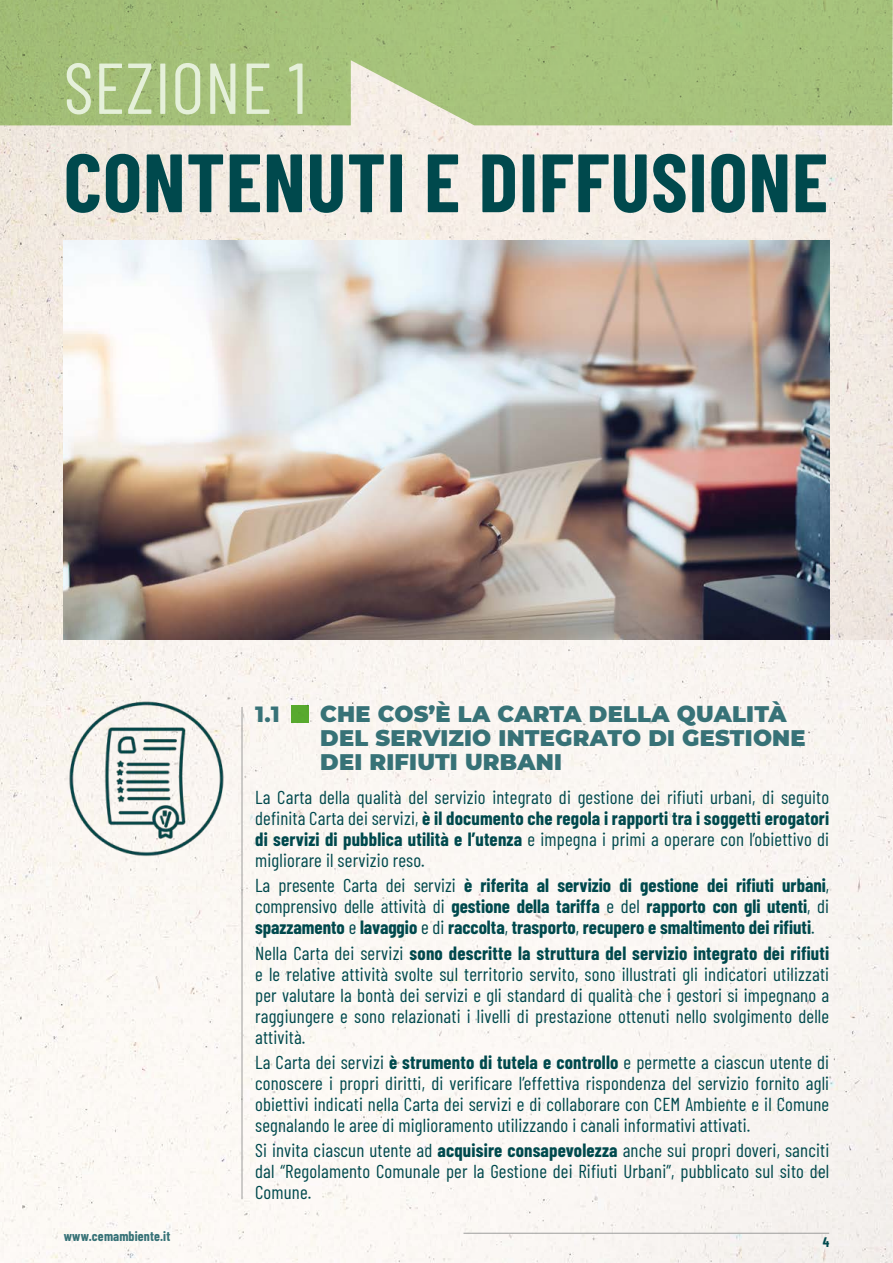
<style>
.page{position:relative;width:893px;height:1263px;background:#fff}
.page>*{position:absolute;margin:0;border:0;box-sizing:border-box;transform-origin:0 0}
.t1{font:700 82.5px "Barlow Condensed";letter-spacing:.01em;color:#00494d}
.t2{font:72px "Barlow Condensed";letter-spacing:.01em;color:#e5f0da}
.t3{font:900 22.5px/24px "Montserrat";letter-spacing:.01em;color:#377277}
.t4{font:800 22.5px "Montserrat";color:#377277}
.t5{font:18.75px/21px "Barlow Condensed";letter-spacing:.01em;color:#00494d;text-align:justify}
.t6{font:700 18.75px/21px "Barlow Condensed";color:#00494d;text-align:justify}
.t7{font:700 13.5px "Barlow Condensed";letter-spacing:.01em;color:#377277}
.t8{font:700 13.5px "Barlow Condensed";color:#00494d}
.s1{font-weight:700}
.s2{font-weight:400}
</style>
<div class="page">
<div style="left:0;top:639px;width:893px;height:624px;background:#faf7f3"></div>
<hr style="left:463px;top:1233px;width:366px;height:1px;background:#9d9d9c">
<img style="left:0;top:125px;width:893px;height:514px">
<img style="left:64px;top:240px;width:765px;height:399px">
<svg style="left:0;top:0;width:893px;height:125px;background:#a7c27d"></svg>
<hr style="left:242px;top:707px;width:1px;height:492px;background:#9d9d9c">
<div style="left:291px;top:705px;width:17px;height:17px;background:#58a92e"></div>
<img style="left:64px;top:696px;width:165px;height:165px">
<h2 class="t2" style="left:64px;top:37px;width:244px">SEZIONE 1</h2>
<h1 class="t1" style="left:64px;top:124px;width:766px">CONTENUTI E DIFFUSIONE</h1>
<p class="t7" style="left:64px;top:1226px;width:108px">www.cemambiente.it</p>
<p class="t4" style="left:255px;top:698px;width:26px">1.1</p>
<p class="t3" style="left:320px;top:701px;width:487px">CHE COS’È LA CARTA DELLA QUALITÀ<br>DEL SERVIZIO INTEGRATO DI GESTIONE<br>DEI RIFIUTI URBANI</p>
<p class="t5" style="left:255px;top:785px;width:576px">La Carta della qualità del servizio integrato di gestione dei rifiuti urbani, di seguito definita Carta dei servizi, <span class="s1">è il documento che regola i rapporti tra i soggetti erogatori di servizi di pubblica utilità e l’utenza</span> e impegna i primi a operare con l’obiettivo di migliorare il servizio reso.</p>
<p class="t6" style="left:255px;top:874px;width:576px"><span class="s2">La presente Carta dei servizi</span> è riferita al servizio di gestione dei rifiuti urbani<span class="s2">, comprensivo delle attività di</span> gestione della tariffa <span class="s2">e del</span> rapporto con gli utenti<span class="s2">, di </span>spazzamento <span class="s2">e</span> lavaggio <span class="s2">e di</span> raccolta<span class="s2">,</span> trasporto<span class="s2">,</span> recupero e smaltimento dei rifiuti<span class="s2">.</span></p>
<p class="t5" style="left:255px;top:941px;width:576px">Nella Carta dei servizi <span class="s1">sono descritte la struttura del servizio integrato dei rifiuti </span>e le relative attività svolte sul territorio servito, sono illustrati gli indicatori utilizzati per valutare la bontà dei servizi e gli standard di qualità che i gestori si impegnano a raggiungere e sono relazionati i livelli di prestazione ottenuti nello svolgimento delle attività.</p>
<p class="t5" style="left:255px;top:1050px;width:576px">La Carta dei servizi <span class="s1">è strumento di tutela e controllo</span> e permette a ciascun utente di conoscere i propri diritti, di verificare l’effettiva rispondenza del servizio fornito agli obiettivi indicati nella Carta dei servizi e di collaborare con CEM Ambiente e il Comune segnalando le aree di miglioramento utilizzando i canali informativi attivati.</p>
<p class="t5" style="left:255px;top:1138px;width:576px">Si invita ciascun utente ad <span class="s1">acquisire consapevolezza</span> anche sui propri doveri, sanciti dal “Regolamento Comunale per la Gestione dei Rifiuti Urbani”, pubblicato sul sito del Comune.</p>
<p class="t8" style="left:823px;top:1232px;width:8px">4</p>
</div>
